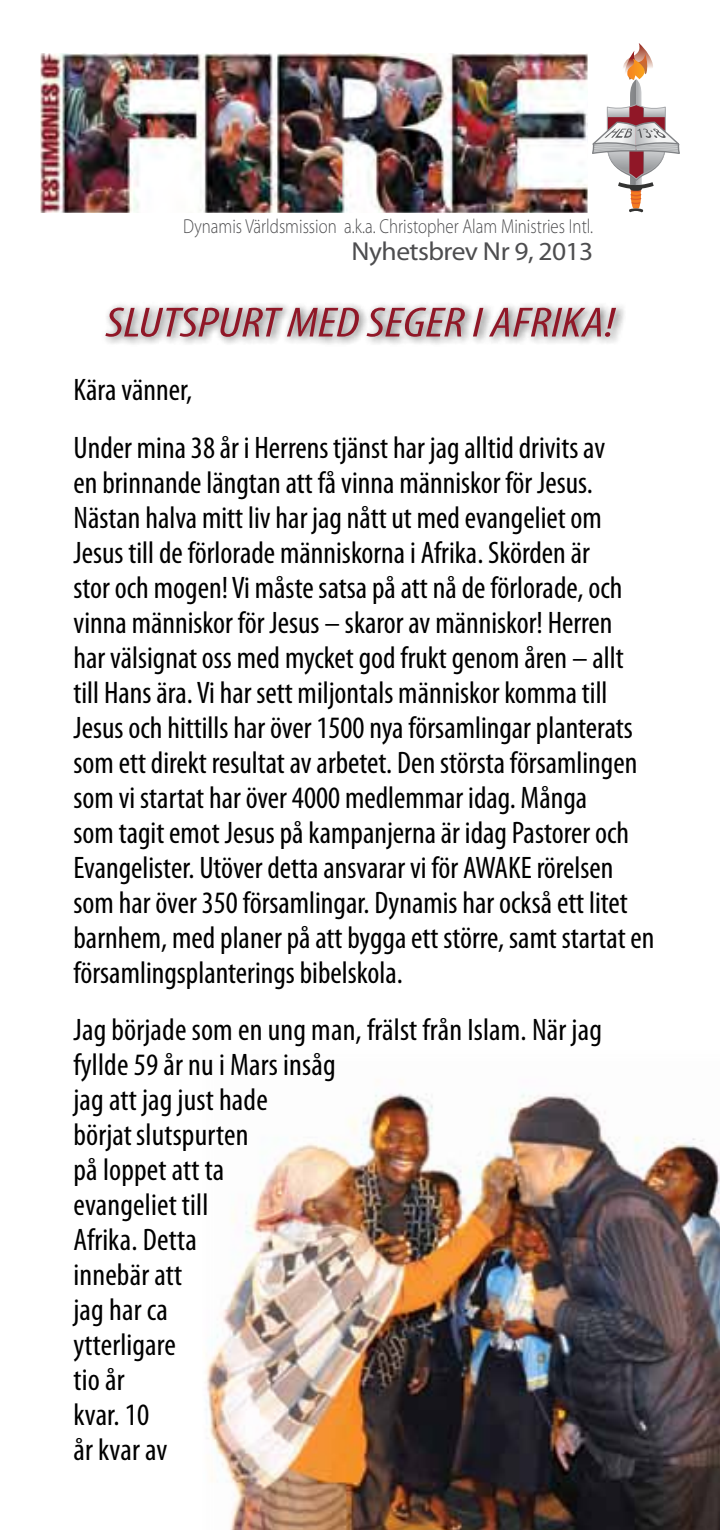
<style>
.page{position:relative;width:720px;height:1530px;background:#fff}
.page>*{position:absolute;margin:0;border:0;box-sizing:border-box;transform-origin:0 0}
.t1{font:italic condensed 42.5px "Myriad Pro";color:#901727;scale:1.24 1}
.t2{font:condensed 31.25px/35px "Myriad Pro";color:#000}
.t3{font:26px "Myriad Pro";letter-spacing:-.02em;color:#4d4d4f;scale:1.05 1}
.t4{font:300 20.25px "Myriad Pro";color:#4d4d4f;scale:.83 1}
</style>
<div class="page">
<img style="left:205px;top:1093px;width:515px;height:437px">
<hr style="left:0;top:1259px;width:1px;height:271px;background:#6d6e71">
<img style="left:40px;top:54px;width:547px;height:158px">
<svg style="left:592px;top:43px;width:88px;height:169px"></svg>
<div style="left:100px;top:301px;width:526px;height:46px;background:#000;opacity:.65"></div>
<p class="t4" style="left:183px;top:214px;width:495px">Dynamis Världsmission a.k.a. Christopher Alam Ministries Intl.</p>
<p class="t3" style="left:351px;top:235px;width:232px">Nyhetsbrev Nr 9, 2013</p>
<h1 class="t1" style="left:106px;top:297px;width:412px">SLUTSPURT MED SEGER I AFRIKA!</h1>
<p class="t2" style="left:74px;top:361px;width:533px;line-height:57.5px">Kära vänner,<br>Under mina 38 år i Herrens tjänst har jag alltid drivits av</p>
<p class="t2" style="left:74px;top:465px;width:583px">en brinnande längtan att få vinna människor för Jesus.<br>Nästan halva mitt liv har jag nått ut med evangeliet om Jesus till de förlorade människorna i Afrika. Skörden är<br>stor och mogen! Vi måste satsa på att nå de förlorade, och vinna människor för Jesus – skaror av människor! Herren<br>har välsignat oss med mycket god frukt genom åren – allt till Hans ära. Vi har sett miljontals människor komma till Jesus och hittills har över 1500 nya församlingar planterats som ett direkt resultat av arbetet. Den största församlingen som vi startat har över 4000 medlemmar idag. Många<br>som tagit emot Jesus på kampanjerna är idag Pastorer och Evangelister. Utöver detta ansvarar vi för AWAKE rörelsen som har över 350 församlingar. Dynamis har också ett litet barnhem, med planer på att bygga ett större, samt startat en församlingsplanterings bibelskola.</p>
<p class="t2" style="left:74px;top:1012px;width:530px">Jag började som en ung man, frälst från Islam. När jag fyllde 59 år nu i Mars insåg<br>jag att jag just hade<br>börjat slutspurten<br>på loppet att ta<br>evangeliet till<br>Afrika. Detta<br>innebär att<br>jag har ca<br>ytterligare<br>tio år<br>kvar. 10<br>år kvar av</p>
</div>
